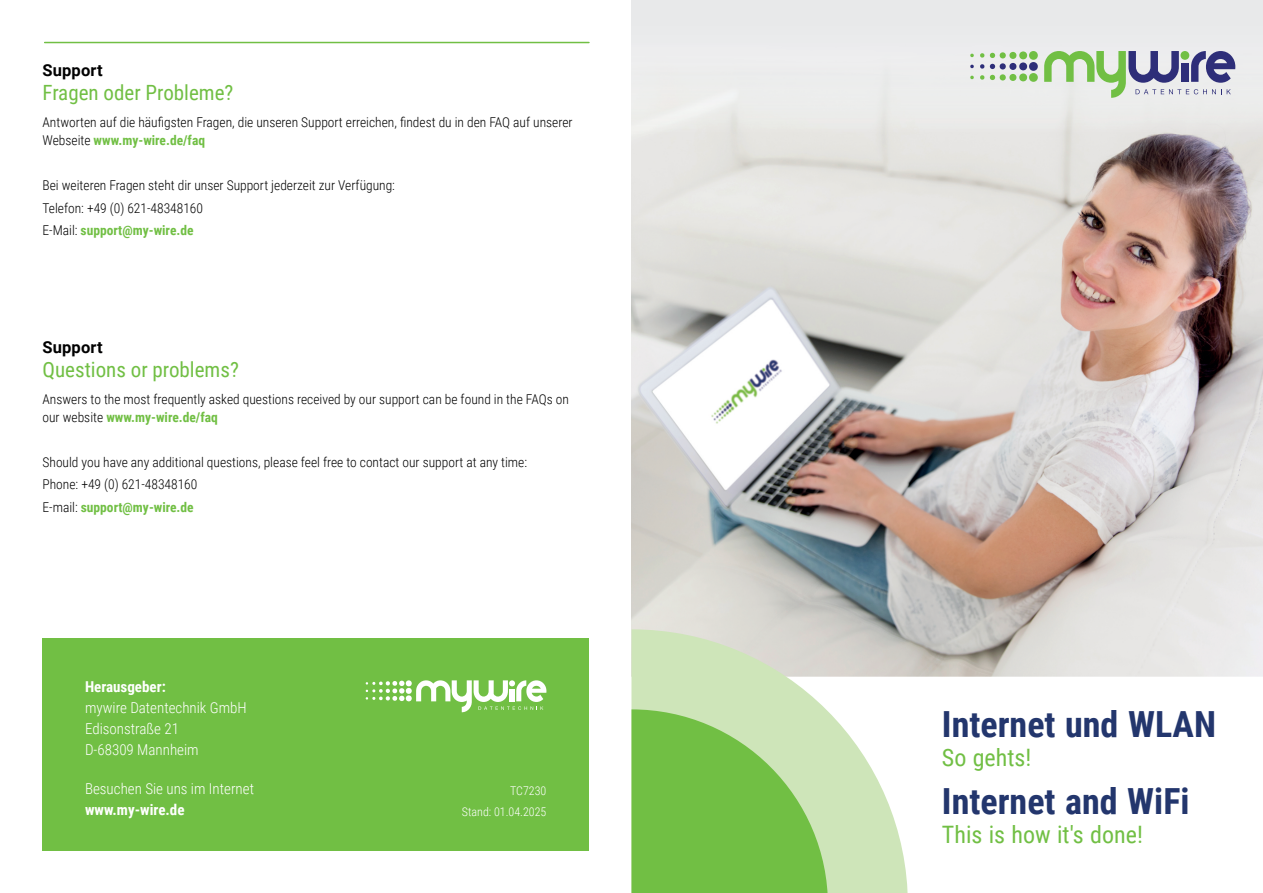
<style>
.page{position:relative;width:1263px;height:893px;background:#fff}
.page>*{position:absolute;margin:0;border:0;box-sizing:border-box;transform-origin:0 0}
.t1{font:700 36px "Roboto Condensed";color:#23366d}
.t2{font:24px "Roboto Condensed";color:#71bf44}
.t3{font:21px "Roboto Condensed";color:#71bf44}
.t4{font:700 16.5px "Roboto";letter-spacing:.01em;color:#000001}
.t5{font:300 15px/21px "Roboto Condensed";color:#fff}
.t6{font:700 15px "Roboto Condensed";color:#fff}
.t7{font:300 13.5px/22.5px "Roboto Condensed";color:#000001}
.t8{font:300 12px/21px "Roboto Condensed";color:#fff;text-align:right}
.s1{font-weight:700;color:#71bf44}
</style>
<div class="page">
<hr style="left:45px;top:42px;width:544px;height:1px;background:#71bf44">
<img style="left:631px;top:133px;width:632px;height:543px">
<svg style="left:631px;top:629px;width:277px;height:264px;fill:#cee5b9"></svg>
<svg style="left:631px;top:709px;width:197px;height:184px"></svg>
<svg style="left:1044px;top:51px;width:191px;height:47px"></svg>
<svg style="left:980px;top:75px;width:4px;height:5px"></svg>
<svg style="left:970px;top:76px;width:4px;height:3px"></svg>
<svg style="left:980px;top:64px;width:4px;height:5px"></svg>
<svg style="left:970px;top:65px;width:4px;height:3px"></svg>
<svg style="left:990px;top:51px;width:48px;height:31px"></svg>
<svg style="left:980px;top:53px;width:4px;height:5px"></svg>
<svg style="left:970px;top:54px;width:4px;height:3px"></svg>
<div style="left:43px;top:638px;width:546px;height:212px;background:#71bf44"></div>
<svg style="left:366px;top:680px;width:180px;height:32px"></svg>
<p class="t4" style="left:43px;top:64px;width:62px">Support</p>
<h3 class="t3" style="left:43px;top:84px;width:192px">Fragen oder Probleme?</h3>
<p class="t7" style="left:43px;top:115px;width:532px;line-height:18px">Antworten auf die häufigsten Fragen, die unseren Support erreichen, findest du in den FAQ auf unserer<br>Webseite <span class="s1">www.my-wire.de/faq</span></p>
<p class="t7" style="left:43px;top:176px;width:354px">Bei weiteren Fragen steht dir unser Support jederzeit zur Verfügung:<br>Telefon: +49 (0) 621-48348160<br>E-Mail: <span class="s1">support@my-wire.de</span></p>
<p class="t4" style="left:43px;top:340px;width:62px">Support</p>
<h3 class="t3" style="left:43px;top:361px;width:198px">Questions or problems?</h3>
<p class="t7" style="left:43px;top:391px;width:528px;line-height:18px">Answers to the most frequently asked questions received by our support can be found in the FAQs on our website <span class="s1">www.my-wire.de/faq</span></p>
<p class="t7" style="left:43px;top:452px;width:486px">Should you have any additional questions, please feel free to contact our support at any time:<br>Phone: +49 (0) 621-48348160<br>E-mail: <span class="s1">support@my-wire.de</span></p>
<p class="t6" style="left:85px;top:680px;width:82px">Herausgeber:</p>
<p class="t5" style="left:85px;top:698px;width:163px">mywire Datentechnik GmbH<br>Edisonstraße 21<br>D-68309 Mannheim</p>
<p class="t5" style="left:85px;top:779px;width:170px">Besuchen Sie uns im Internet</p>
<p class="t6" style="left:85px;top:803px;width:101px">www.my-wire.de</p>
<p class="t8" style="left:462px;top:782px;width:86px">TC7230<br>Stand: 01.04.2025</p>
<h1 class="t1" style="left:942px;top:710px;width:276px">Internet und WLAN</h1>
<h2 class="t2" style="left:942px;top:748px;width:91px">So gehts!</h2>
<h1 class="t1" style="left:942px;top:787px;width:249px">Internet and WiFi</h1>
<h2 class="t2" style="left:942px;top:825px;width:202px">This is how it's done!</h2>
</div>
